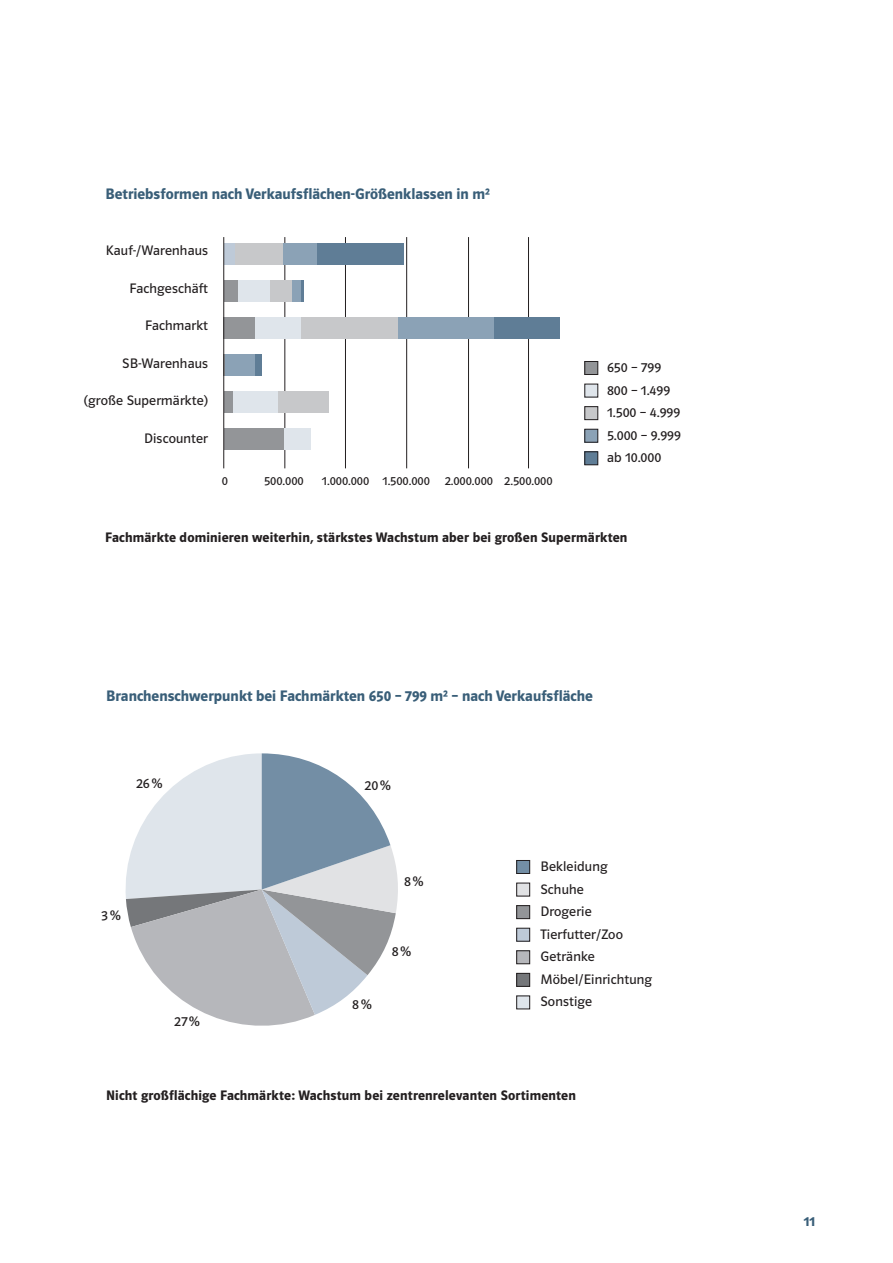
<style>
.page{position:relative;width:893px;height:1263px;background:#fff}
.page>*{position:absolute;margin:0;border:0;box-sizing:border-box;transform-origin:0 0}
.t1{font:15.75px "Polo 11 K Hfett";color:#395e78}
.t2{font:14.25px/22.5px "Polo 11 K Buch";letter-spacing:.01em;color:#231f20}
.t3{font:14.25px "Polo 11 K Hfett";letter-spacing:.01em;color:#231f20}
.t4{font:14.25px "Polo 11 K Hfett";color:#395e78}
.t5{font:12.75px "Polo 11 K Buch";letter-spacing:.01em;color:#231f20}
</style>
<div class="page">
<svg style="left:125px;top:753px;width:273px;height:273px"></svg>
<div style="left:585px;top:361px;width:13px;height:13px;background:#939598"></div>
<div style="left:584px;top:361px;width:14px;height:14px;border:1px solid #231f20"></div>
<div style="left:585px;top:384px;width:13px;height:13px;background:#dfe5eb"></div>
<div style="left:585px;top:407px;width:13px;height:13px;background:#c7c8ca"></div>
<div style="left:584px;top:406px;width:14px;height:14px;border:1px solid #231f20"></div>
<div style="left:585px;top:429px;width:13px;height:13px;background:#8ba2b6"></div>
<div style="left:584px;top:429px;width:14px;height:14px;border:1px solid #231f20"></div>
<div style="left:585px;top:452px;width:13px;height:13px;background:#5f7d96"></div>
<div style="left:584px;top:451px;width:14px;height:14px;border:1px solid #231f20"></div>
<hr style="left:285px;top:237px;width:1px;height:231px;background:#231f20">
<hr style="left:345px;top:237px;width:1px;height:231px;background:#231f20">
<hr style="left:406px;top:237px;width:1px;height:231px;background:#231f20">
<hr style="left:468px;top:237px;width:1px;height:231px;background:#231f20">
<hr style="left:528px;top:237px;width:1px;height:231px;background:#231f20">
<div style="left:224px;top:244px;width:12px;height:21px;background:#becad8"></div>
<div style="left:236px;top:244px;width:47px;height:21px;background:#c7c8ca"></div>
<div style="left:283px;top:244px;width:35px;height:21px;background:#8ba2b6"></div>
<div style="left:318px;top:244px;width:86px;height:21px;background:#5f7d96"></div>
<div style="left:224px;top:281px;width:15px;height:21px;background:#939598"></div>
<div style="left:239px;top:281px;width:31px;height:21px;background:#dfe5eb"></div>
<div style="left:270px;top:281px;width:22px;height:21px;background:#c7c8ca"></div>
<div style="left:292px;top:281px;width:9px;height:21px;background:#8ba2b6"></div>
<hr style="left:301px;top:281px;width:3px;height:21px;background:#5f7d96">
<div style="left:224px;top:318px;width:31px;height:21px;background:#939598"></div>
<div style="left:255px;top:318px;width:46px;height:21px;background:#dfe5eb"></div>
<div style="left:301px;top:318px;width:97px;height:21px;background:#c7c8ca"></div>
<div style="left:398px;top:318px;width:96px;height:21px;background:#8ba2b6"></div>
<div style="left:494px;top:318px;width:65px;height:21px;background:#5f7d96"></div>
<svg style="left:224px;top:355px;width:1px;height:21px"></svg>
<div style="left:225px;top:355px;width:30px;height:21px;background:#8ba2b6"></div>
<div style="left:255px;top:355px;width:6px;height:21px;background:#5f7d96"></div>
<div style="left:224px;top:392px;width:9px;height:21px;background:#939598"></div>
<div style="left:233px;top:392px;width:45px;height:21px;background:#dfe5eb"></div>
<div style="left:278px;top:392px;width:51px;height:21px;background:#c7c8ca"></div>
<div style="left:224px;top:429px;width:60px;height:21px;background:#939598"></div>
<div style="left:284px;top:429px;width:26px;height:21px;background:#dfe5eb"></div>
<hr style="left:223px;top:237px;width:1px;height:231px;background:#231f20">
<div style="left:517px;top:860px;width:13px;height:13px;background:#738ea5"></div>
<div style="left:516px;top:860px;width:14px;height:14px;border:1px solid #231f20"></div>
<div style="left:517px;top:883px;width:13px;height:13px;background:#e1e2e4"></div>
<div style="left:516px;top:883px;width:14px;height:13px;border:1px solid #231f20"></div>
<div style="left:517px;top:906px;width:13px;height:13px;background:#939598"></div>
<div style="left:516px;top:905px;width:14px;height:14px;border:1px solid #231f20"></div>
<div style="left:517px;top:928px;width:13px;height:13px;background:#becad8"></div>
<div style="left:516px;top:928px;width:14px;height:13px;border:1px solid #231f20"></div>
<div style="left:517px;top:951px;width:13px;height:13px;background:#b6b7bb"></div>
<div style="left:516px;top:950px;width:14px;height:14px;border:1px solid #231f20"></div>
<div style="left:517px;top:973px;width:13px;height:13px;background:#75777a"></div>
<div style="left:516px;top:973px;width:14px;height:14px;border:1px solid #231f20"></div>
<div style="left:517px;top:996px;width:13px;height:13px;background:#dfe5eb"></div>
<div style="left:516px;top:995px;width:14px;height:14px;border:1px solid #231f20"></div>
<p class="t1" style="left:105px;top:186px;width:386px">Betriebsformen nach Verkaufsflächen-Größenklassen in m²</p>
<p class="t2" style="left:106px;top:239px;width:104px">Kauf-/Warenhaus</p>
<p class="t2" style="left:130px;top:277px;width:80px">Fachgeschäft</p>
<p class="t2" style="left:145px;top:314px;width:64px">Fachmarkt</p>
<p class="t2" style="left:122px;top:352px;width:87px">SB-Warenhaus</p>
<p class="t2" style="left:84px;top:389px;width:126px">(große Supermärkte)</p>
<p class="t2" style="left:144px;top:427px;width:65px">Discounter</p>
<p class="t5" style="left:222px;top:474px;width:8px">0</p>
<p class="t5" style="left:264px;top:474px;width:41px">500.000</p>
<p class="t5" style="left:322px;top:474px;width:232px">1.000.000 1.500.000 2.000.000 2.500.000</p>
<p class="t2" style="left:607px;top:356px;width:75px">650 – 799<br>800 – 1.499<br>1.500 – 4.999<br>5.000 – 9.999 ab 10.000</p>
<p class="t3" style="left:105px;top:529px;width:524px">Fachmärkte dominieren weiterhin, stärkstes Wachstum aber bei großen Supermärkten</p>
<p class="t1" style="left:106px;top:687px;width:488px">Branchenschwerpunkt bei Fachmärkten 650 – 799 m² – nach Verkaufsfläche</p>
<p class="t2" style="left:136px;top:772px;width:28px">26%</p>
<p class="t2" style="left:364px;top:774px;width:28px">20%</p>
<p class="t2" style="left:101px;top:904px;width:21px">3%</p>
<p class="t2" style="left:174px;top:1010px;width:27px">27%</p>
<p class="t2" style="left:404px;top:870px;width:21px">8%</p>
<p class="t2" style="left:352px;top:993px;width:21px">8%</p>
<p class="t2" style="left:392px;top:940px;width:21px">8%</p>
<p class="t2" style="left:540px;top:855px;width:113px">Bekleidung<br>Schuhe<br>Drogerie<br>Tierfutter/Zoo<br>Getränke<br>Möbel/Einrichtung<br>Sonstige</p>
<p class="t3" style="left:106px;top:1087px;width:471px">Nicht großflächige Fachmärkte: Wachstum bei zentrenrelevanten Sortimenten</p>
<p class="t4" style="left:804px;top:1213px;width:13px">11</p>
</div>
